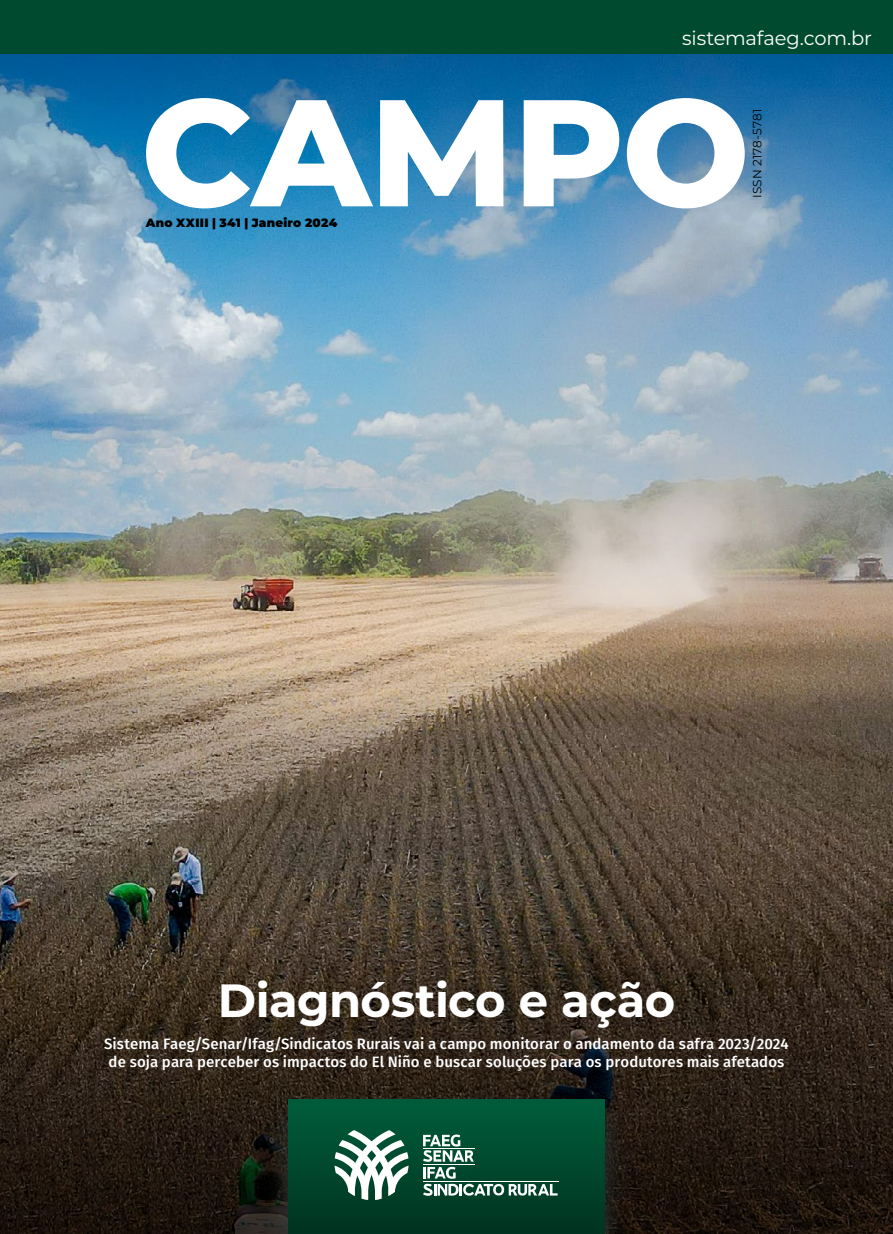
<style>
.page{position:relative;width:893px;height:1234px;background:#fff}
.page>*{position:absolute;margin:0;border:0;box-sizing:border-box;transform-origin:0 0}
.t1{font:800 151.5px "Montserrat";letter-spacing:-.01em;color:#fff}
.t2{font:700 46.5px "Montserrat";letter-spacing:-.015em;color:#fff}
.t3{font:19.5px "Montserrat";letter-spacing:-.01em;color:#fff}
.t4{font:500 15px/18px "Fira Sans";letter-spacing:.005em;color:#fff}
.t5{font:100 12px "Montserrat";letter-spacing:.02em;color:#000}
.t6{font:12px "Montserrat";letter-spacing:.01em;color:#000}
</style>
<div class="page">
<img style="left:0;top:53px;width:893px;height:1180px">
<div style="left:0;top:0;width:893px;height:53px;background:#004a2f"></div>
<div style="left:265px;top:1090px;width:363px;height:143px;background:#2f4445;opacity:.75"></div>
<div style="left:288px;top:1099px;width:316px;height:134px;background:linear-gradient(to bottom,#005d3c,#023522)"></div>
<svg style="left:335px;top:1129px;width:74px;height:70px"></svg>
<svg style="left:423px;top:1134px;width:135px;height:61px"></svg>
<h3 class="t3" style="left:682px;top:25px;width:191px">sistemafaeg.com.br</h3>
<h1 class="t1" style="left:141px;top:41px;width:610px">CAMPO</h1>
<p class="t5" style="left:146px;top:215px;width:193px">Ano XXIII | 341 | Janeiro 2024</p>
<p class="t6" style="left:749px;top:198px;width:91px;rotate:-90deg">ISSN 2178-5781</p>
<h2 class="t2" style="left:218px;top:966px;width:459px">Diagnóstico e ação</h2>
<p class="t4" style="left:104px;top:1033px;width:686px">Sistema Faeg/Senar/Ifag/Sindicatos Rurais vai a campo monitorar o andamento da safra 2023/2024 de soja para perceber os impactos do El Niño e buscar soluções para os produtores mais afetados</p>
</div>
